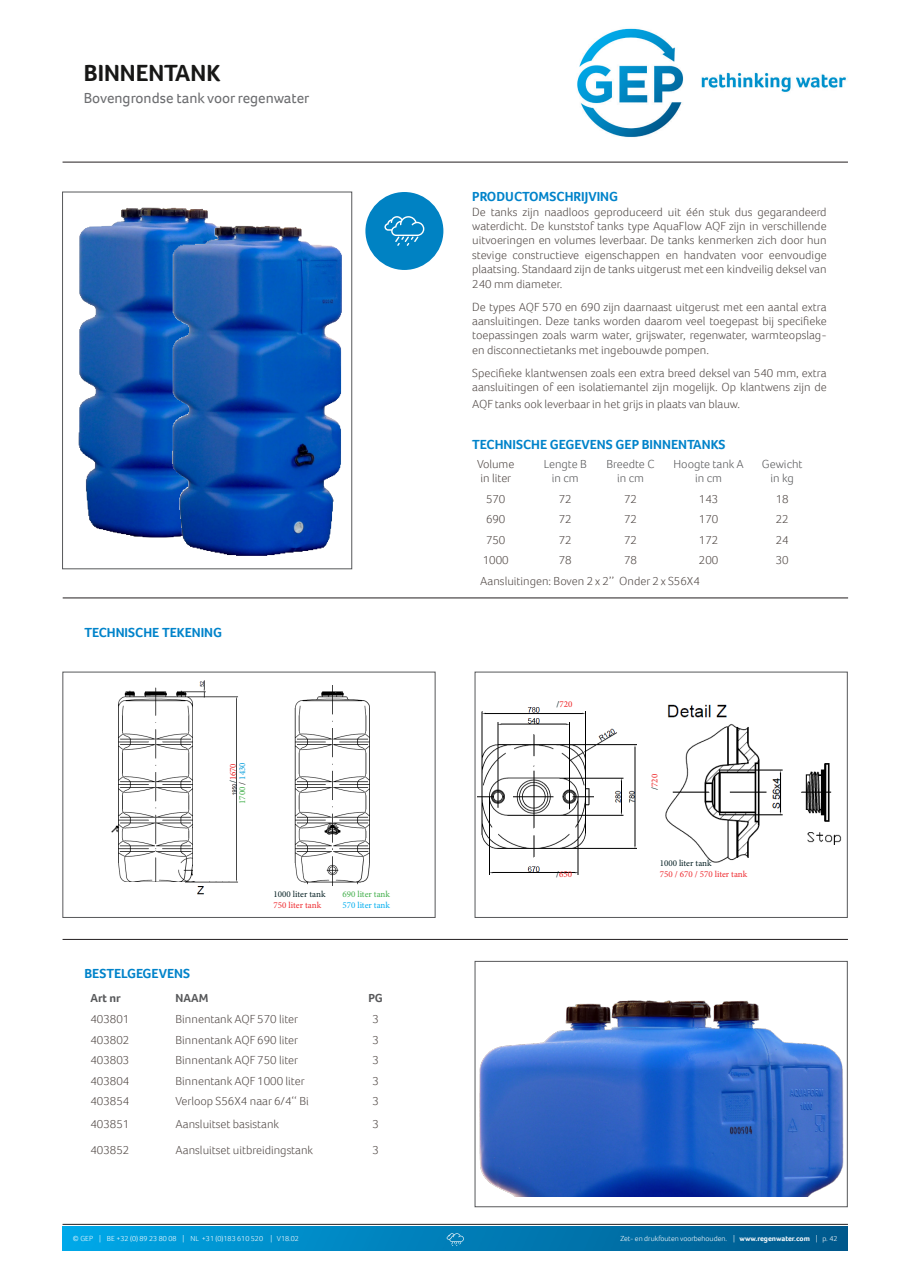
<style>
.page{position:relative;width:902px;height:1272px;background:#fff}
.page>*{position:absolute;margin:0;border:0;box-sizing:border-box;transform-origin:0 0}
.t1{font:700 24px "Foco";color:#171716}
.t2{font:15px "Foco";color:#6c6d70}
.Brood{font:700 13.5px "Foco";color:#0083ca}
.Brood-2{font:300 12px/14.4px "Foco";color:#524a47;text-align:justify}
.t3{font:300 12px/14.4px "Foco";color:#57585a;text-align:center}
.t4{font:700 12px "Foco";color:#57585a}
.t5{font:9px "Minion Pro";color:#ee292e}
.t6{font:9px "Minion Pro";color:#041f22}
.t7{font:9px "Minion Pro";color:#40ae49}
.t8{font:9px "Minion Pro";color:#ee2123}
.t9{font:9px "Minion Pro";color:#00aeef}
.t10{font:300 7.5px "Foco";color:#fff}
.s1{color:#041f22}
.s2{color:#231f20}
.s3{color:#069ddc}
.s4{font-weight:700}
</style>
<div class="page">
<hr style="left:63px;top:162px;width:784px;height:1px;background:#231f20">
<img style="left:577px;top:28px;width:269px;height:110px">
<img style="left:63px;top:1226px;width:784px;height:24px">
<hr style="left:63px;top:1223px;width:784px;height:1px;background:#231f20">
<svg style="left:446px;top:1233px;width:18px;height:12px"></svg>
<div style="left:475px;top:961px;width:372px;height:245px;border:1px solid #57585a"></div>
<div style="left:62px;top:192px;width:290px;height:377px;border:1px solid #57585a"></div>
<hr style="left:63px;top:597px;width:785px;height:1px;background:#231f20">
<div style="left:365px;top:192px;width:78px;height:78px;background:#0082c3;border-radius:50%"></div>
<svg style="left:384px;top:216px;width:40px;height:30px"></svg>
<img style="left:78px;top:207px;width:160px;height:330px">
<img style="left:172px;top:226px;width:169px;height:330px">
<img style="left:111px;top:680px;width:259px;height:215px">
<div style="left:98px;top:882px;width:86px;height:29px;background:#fff"></div>
<div style="left:194px;top:698px;width:37px;height:182px;background:#fff"></div>
<img style="left:477px;top:707px;width:160px;height:168px">
<img style="left:665px;top:704px;width:177px;height:159px">
<hr style="left:63px;top:939px;width:784px;height:1px;background:#231f20">
<img style="left:479px;top:1000px;width:364px;height:196px">
<p class="t1" style="left:84px;top:57px;width:138px">BINNENTANK</p>
<p class="t2" style="left:84px;top:88px;width:227px">Bovengrondse tank voor regenwater</p>
<p class="Brood" style="left:84px;top:623px;width:139px">TECHNISCHE TEKENING</p>
<p class="Brood" style="left:472px;top:188px;width:147px">PRODUCTOMSCHRIJVING</p>
<p class="Brood-2" style="left:472px;top:204px;width:356px">De tanks zijn naadloos geproduceerd uit één stuk dus gegarandeerd waterdicht. De kunststof tanks type AquaFlow AQF zijn in verschillende uitvoeringen en volumes leverbaar. De tanks kenmerken zich door hun stevige constructieve eigenschappen en handvaten voor eenvoudige plaatsing. Standaard zijn de tanks uitgerust met een kindveilig deksel van 240 mm diameter.</p>
<p class="Brood-2" style="left:472px;top:299px;width:356px">De types AQF 570 en 690 zijn daarnaast uitgerust met een aantal extra aansluitingen. Deze tanks worden daarom veel toegepast bij specifieke toepassingen zoals warm water, grijswater, regenwater, warmteopslag&shy;en disconnectietanks met ingebouwde pompen.</p>
<p class="Brood-2" style="left:472px;top:365px;width:356px">Specifieke klantwensen zoals een extra breed deksel van 540 mm, extra aansluitingen of een isolatiemantel zijn mogelijk. Op klantwens zijn de</p>
<p class="Brood-2" style="left:472px;top:396px;width:269px">AQF tanks ook leverbaar in het grijs in plaats van blauw.</p>
<p class="Brood" style="left:472px;top:435px;width:255px">TECHNISCHE GEGEVENS GEP BINNENTANKS</p>
<p class="Brood-2" style="left:477px;top:456px;width:39px">Volume</p>
<p class="Brood-2" style="left:480px;top:471px;width:32px">in liter</p>
<p class="t3" style="left:543px;top:456px;width:45px">Lengte B in cm</p>
<p class="t3" style="left:606px;top:456px;width:49px">Breedte C in cm</p>
<p class="t3" style="left:673px;top:456px;width:72px">Hoogte tank A in cm</p>
<p class="t3" style="left:761px;top:456px;width:42px">Gewicht in kg</p>
<p class="Brood-2" style="left:486px;top:491px;width:21px">570</p>
<p class="Brood-2" style="left:558px;top:491px;width:14px">72</p>
<p class="Brood-2" style="left:624px;top:491px;width:14px">72</p>
<p class="Brood-2" style="left:699px;top:491px;width:21px">143</p>
<p class="Brood-2" style="left:775px;top:491px;width:14px">18</p>
<p class="Brood-2" style="left:486px;top:512px;width:21px">690</p>
<p class="Brood-2" style="left:558px;top:512px;width:14px">72</p>
<p class="Brood-2" style="left:624px;top:512px;width:14px">72</p>
<p class="Brood-2" style="left:699px;top:512px;width:21px">170</p>
<p class="Brood-2" style="left:775px;top:512px;width:14px">22</p>
<p class="Brood-2" style="left:486px;top:532px;width:21px">750</p>
<p class="Brood-2" style="left:558px;top:532px;width:14px">72</p>
<p class="Brood-2" style="left:624px;top:532px;width:14px">72</p>
<p class="Brood-2" style="left:699px;top:532px;width:21px">172</p>
<p class="Brood-2" style="left:775px;top:532px;width:14px">24</p>
<p class="Brood-2" style="left:482px;top:553px;width:27px">1000</p>
<p class="Brood-2" style="left:558px;top:553px;width:14px">78</p>
<p class="Brood-2" style="left:624px;top:553px;width:14px">78</p>
<p class="Brood-2" style="left:699px;top:553px;width:21px">200</p>
<p class="Brood-2" style="left:775px;top:553px;width:14px">30</p>
<p class="Brood-2" style="left:480px;top:573px;width:221px">Aansluitingen: Boven 2 x 2’’ Onder 2 x S56X4</p>
<p class="t8" style="left:556px;top:697px;width:17px"><span class="s1">/</span>720</p>
<p class="t7" style="left:236px;top:803px;width:43px;rotate:-90deg">1700 <span class="s2">/</span> <span class="s3">1430</span></p>
<p class="t8" style="left:227px;top:783px;width:22px;rotate:-90deg"><span class="s1">/</span>1670</p>
<p class="t8" style="left:648px;top:789px;width:17px;rotate:-90deg"><span class="s1">/</span>720</p>
<p class="t6" style="left:273px;top:888px;width:53px">1000 liter tank</p>
<p class="t5" style="left:273px;top:899px;width:49px">750 liter tank</p>
<p class="t7" style="left:342px;top:888px;width:49px">690 liter tank</p>
<p class="t9" style="left:342px;top:899px;width:49px">570 liter tank</p>
<p class="Brood" style="left:84px;top:964px;width:107px">BESTELGEGEVENS</p>
<p class="t4" style="left:90px;top:990px;width:32px">Art nr</p>
<p class="t4" style="left:175px;top:990px;width:35px">NAAM</p>
<p class="t4" style="left:368px;top:990px;width:16px">PG</p>
<p class="Brood-2" style="left:90px;top:1011px;width:40px">403801</p>
<p class="Brood-2" style="left:175px;top:1011px;width:124px">Binnentank AQF 570 liter</p>
<p class="Brood-2" style="left:372px;top:1011px;width:8px">3</p>
<p class="Brood-2" style="left:90px;top:1032px;width:40px">403802</p>
<p class="Brood-2" style="left:175px;top:1032px;width:124px">Binnentank AQF 690 liter</p>
<p class="Brood-2" style="left:372px;top:1032px;width:8px">3</p>
<p class="Brood-2" style="left:90px;top:1052px;width:40px">403803</p>
<p class="Brood-2" style="left:175px;top:1052px;width:124px">Binnentank AQF 750 liter</p>
<p class="Brood-2" style="left:372px;top:1052px;width:8px">3</p>
<p class="Brood-2" style="left:90px;top:1073px;width:40px">403804</p>
<p class="Brood-2" style="left:175px;top:1073px;width:130px">Binnentank AQF 1000 liter</p>
<p class="Brood-2" style="left:372px;top:1073px;width:8px">3</p>
<p class="Brood-2" style="left:90px;top:1093px;width:40px">403854</p>
<p class="Brood-2" style="left:175px;top:1093px;width:135px">Verloop S56X4 naar 6/4‘‘ Bi</p>
<p class="Brood-2" style="left:372px;top:1093px;width:8px">3</p>
<p class="Brood-2" style="left:90px;top:1116px;width:40px">403851</p>
<p class="Brood-2" style="left:175px;top:1116px;width:105px">Aansluitset basistank</p>
<p class="Brood-2" style="left:372px;top:1116px;width:8px">3</p>
<p class="Brood-2" style="left:90px;top:1142px;width:40px">403852</p>
<p class="Brood-2" style="left:175px;top:1142px;width:139px">Aansluitset uitbreidingstank</p>
<p class="Brood-2" style="left:372px;top:1142px;width:8px">3</p>
<p class="t8" style="left:556px;top:867px;width:17px"><span class="s1">/</span>650</p>
<p class="t6" style="left:659px;top:857px;width:53px">1000 liter tank</p>
<p class="t5" style="left:659px;top:868px;width:89px">750 / 670 / 570 liter tank</p>
<p class="t10" style="left:73px;top:1233px;width:227px">© GEP | BE +32 (0) 89 23 80 08 | NL +31 (0)183 610 520 | V18.02</p>
<p class="t10" style="left:620px;top:1233px;width:218px">Zet- en drukfouten voorbehouden. | <span class="s4">www.regenwater.com</span> | p. 42</p>
</div>
